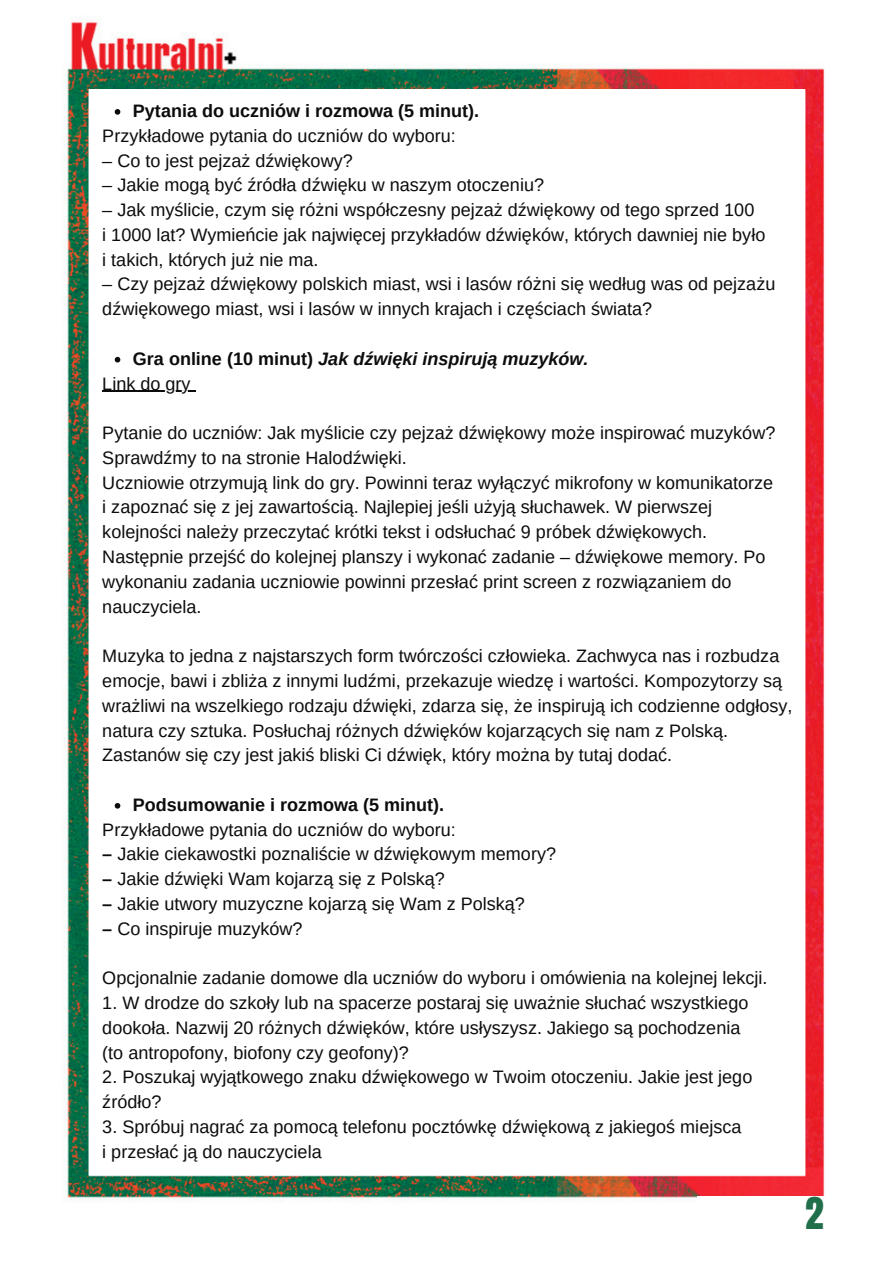
<style>
.page{position:relative;width:894px;height:1264px;background:#fff}
.page>*{position:absolute;margin:0;border:0;box-sizing:border-box;transform-origin:0 0}
.t1{font:37.5px "Anton";color:#216f4a}
.t2{font:18px/24.8px "Arimo";color:#0c0b0d}
.t3{font:700 18px "Arimo";color:#0c0b0d}
.t4{font:italic 700 18px "Arimo";color:#0c0b0d}
.s1{font-style:normal}
.s2{font-weight:700}
</style>
<div class="page">
<img style="left:67px;top:22px;width:758px;height:1176px">
<div style="left:89px;top:89px;width:715px;height:1086px;background:#fff"></div>
<div style="left:697px;top:1196px;width:157px;height:40px;background:#fff"></div>
<svg style="left:115px;top:109px;width:5px;height:6px"></svg>
<svg style="left:115px;top:357px;width:5px;height:5px"></svg>
<svg style="left:115px;top:803px;width:5px;height:5px"></svg>
<hr style="left:102px;top:390px;width:88px;height:2px;background:#0c0b0d">
<p class="t3" style="left:133px;top:101px;width:347px">Pytania do uczniów i rozmowa (5 minut).</p>
<p class="t2" style="left:102px;top:123px;width:355px">Przykładowe pytania do uczniów do wyboru:</p>
<p class="t2" style="left:102px;top:148px;width:252px">– Co to jest pejzaż dźwiękowy?</p>
<p class="t2" style="left:102px;top:173px;width:443px">– Jakie mogą być źródła dźwięku w naszym otoczeniu?</p>
<p class="t2" style="left:102px;top:197px;width:653px">– Jak myślicie, czym się różni współczesny pejzaż dźwiękowy od tego sprzed 100</p>
<p class="t2" style="left:102px;top:222px;width:664px">i 1000 lat? Wymieńcie jak najwięcej przykładów dźwięków, których dawniej nie było</p>
<p class="t2" style="left:102px;top:247px;width:218px">i takich, których już nie ma.</p>
<p class="t2" style="left:102px;top:272px;width:674px">– Czy pejzaż dźwiękowy polskich miast, wsi i lasów różni się według was od pejzażu dźwiękowego miast, wsi i lasów w innych krajach i częściach świata?</p>
<p class="t4" style="left:133px;top:348px;width:457px"><span class="s1">Gra online (10 minut)</span> Jak dźwięki inspirują muzyków.</p>
<p class="t2" style="left:102px;top:371px;width:90px">Link do gry</p>
<p class="t2" style="left:102px;top:420px;width:674px">Pytanie do uczniów: Jak myślicie czy pejzaż dźwiękowy może inspirować muzyków?</p>
<p class="t2" style="left:102px;top:445px;width:306px">Sprawdźmy to na stronie Halodźwięki.</p>
<p class="t2" style="left:102px;top:470px;width:672px">Uczniowie otrzymują link do gry. Powinni teraz wyłączyć mikrofony w komunikatorze</p>
<p class="t2" style="left:102px;top:495px;width:664px">i zapoznać się z jej zawartością. Najlepiej jeśli użyją słuchawek. W pierwszej kolejności należy przeczytać krótki tekst i odsłuchać 9 próbek dźwiękowych.<br>Następnie przejść do kolejnej planszy i wykonać zadanie – dźwiękowe memory. Po wykonaniu zadania uczniowie powinni przesłać print screen z rozwiązaniem do nauczyciela.</p>
<p class="t2" style="left:102px;top:643px;width:691px">Muzyka to jedna z najstarszych form twórczości człowieka. Zachwyca nas i rozbudza emocje, bawi i zbliża z innymi ludźmi, przekazuje wiedzę i wartości. Kompozytorzy są wrażliwi na wszelkiego rodzaju dźwięki, zdarza się, że inspirują ich codzienne odgłosy, natura czy sztuka. Posłuchaj różnych dźwięków kojarzących się nam z Polską.<br>Zastanów się czy jest jakiś bliski Ci dźwięk, który można by tutaj dodać.</p>
<p class="t3" style="left:133px;top:794px;width:312px">Podsumowanie i rozmowa (5 minut).</p>
<p class="t2" style="left:102px;top:817px;width:355px">Przykładowe pytania do uczniów do wyboru:</p>
<p class="t2" style="left:102px;top:841px;width:455px"><span class="s2">–</span> Jakie ciekawostki poznaliście w dźwiękowym memory?</p>
<p class="t2" style="left:102px;top:866px;width:344px"><span class="s2">–</span> Jakie dźwięki Wam kojarzą się z Polską?</p>
<p class="t2" style="left:102px;top:891px;width:424px"><span class="s2">–</span> Jakie utwory muzyczne kojarzą się Wam z Polską?</p>
<p class="t2" style="left:102px;top:916px;width:202px"><span class="s2">–</span> Co inspiruje muzyków?</p>
<p class="t2" style="left:102px;top:965px;width:666px">Opcjonalnie zadanie domowe dla uczniów do wyboru i omówienia na kolejnej lekcji.</p>
<p class="t2" style="left:102px;top:990px;width:647px">1. W drodze do szkoły lub na spacerze postaraj się uważnie słuchać wszystkiego dookoła. Nazwij 20 różnych dźwięków, które usłyszysz. Jakiego są pochodzenia</p>
<p class="t2" style="left:102px;top:1040px;width:308px">(to antropofony, biofony czy geofony)?</p>
<p class="t2" style="left:102px;top:1064px;width:651px">2. Poszukaj wyjątkowego znaku dźwiękowego w Twoim otoczeniu. Jakie jest jego źródło?</p>
<p class="t2" style="left:102px;top:1114px;width:640px">3. Spróbuj nagrać za pomocą telefonu pocztówkę dźwiękową z jakiegoś miejsca</p>
<p class="t2" style="left:102px;top:1139px;width:221px">i przesłać ją do nauczyciela</p>
<p class="t1" style="left:804px;top:1186px;width:20px">2</p>
</div>
